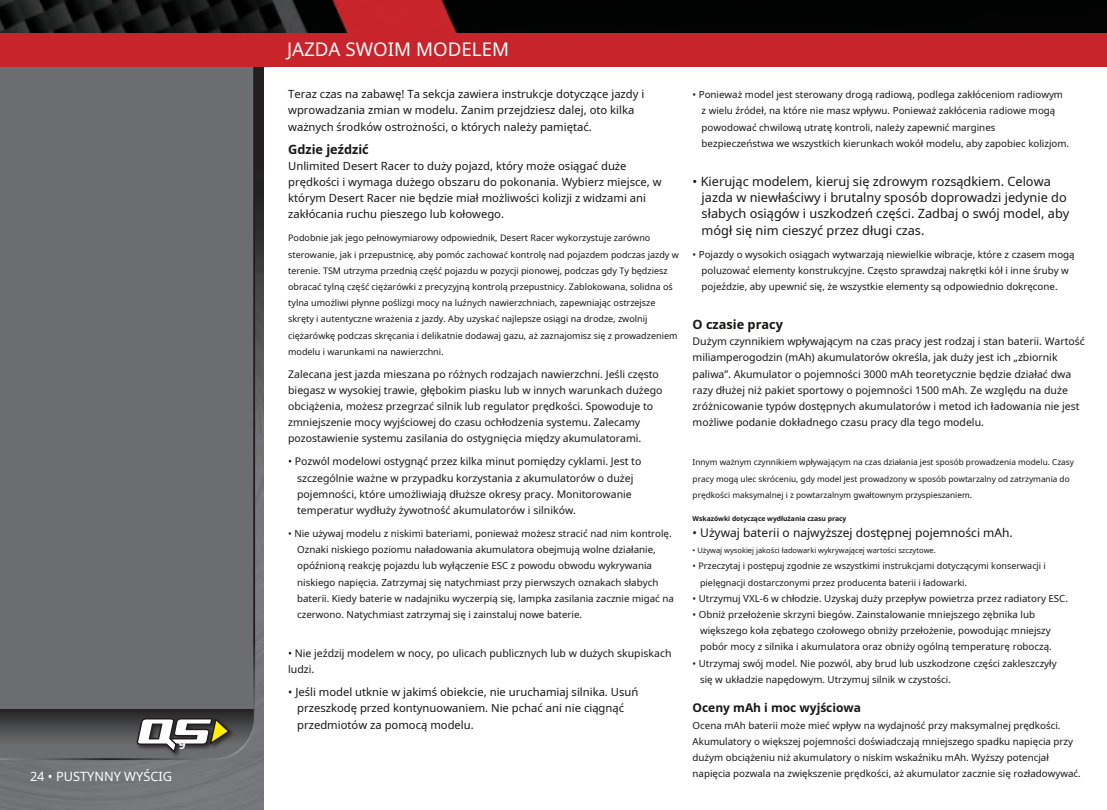
<style>
.page{position:relative;width:1107px;height:810px;background:#fff}
.page>*{position:absolute;margin:0;border:0;box-sizing:border-box;transform-origin:0 0}
.t1{font:18.75px "Noto Sans";color:#fff}
.t2{font:12.75px/16.2px "Noto Sans";color:#171615}
.t3{font:700 12.75px "Noto Sans";color:#171615}
.t4{font:12.75px "Noto Sans";color:#fff}
.t5{font:12px "Noto Sans";color:#171615}
.t6{font:700 12px "Noto Sans";color:#171615}
.t7{font:700 12px "Noto Sans";color:#fff}
.t8{font:11.25px/16.2px "Noto Sans";color:#171615}
.t9{font:10.5px/16.2px "Noto Sans";color:#171615}
.t10{font:9.75px/16.2px "Noto Sans";color:#171615}
.t11{font:9px/16.2px "Noto Sans";color:#171615}
.t12{font:8.25px/16.2px "Noto Sans";color:#171615}
.t13{font:7.5px "Noto Sans";color:#171615}
.t14{font:700 6.75px "Noto Sans";color:#171615}
</style>
<div class="page">
<img style="left:0;top:68px;width:263px;height:742px">
<div style="left:0;top:67px;width:256px;height:694px;background:#6c6d70"></div>
<img style="left:1106px;top:0;width:1px;height:33px">
<img style="left:0;top:0;width:1106px;height:33px">
<div style="left:0;top:33px;width:1107px;height:34px;background:#c8242b"></div>
<div style="left:135px;top:717px;width:100px;height:41px;background:#6c6d70"></div>
<svg style="left:0;top:709px;width:254px;height:47px;background:#5f5e5d"></svg>
<p class="t7" style="left:179px;top:736px;width:8px">9</p>
<h2 class="t4" style="left:30px;top:767px;width:143px">24 • PUSTYNNY WYŚCIG</h2>
<h1 class="t1" style="left:287px;top:36px;width:223px">JAZDA SWOIM MODELEM</h1>
<p class="t8" style="left:288px;top:86px;width:358px">Teraz czas na zabawę! Ta sekcja zawiera instrukcje dotyczące jazdy i wprowadzania zmian w modelu. Zanim przejdziesz dalej, oto kilka ważnych środków ostrożności, o których należy pamiętać.</p>
<p class="t10" style="left:702px;top:86px;width:369px;text-indent:-9px">• Ponieważ model jest sterowany drogą radiową, podlega zakłóceniom radiowym z wielu źródeł, na które nie masz wpływu. Ponieważ zakłócenia radiowe mogą powodować chwilową utratę kontroli, należy zapewnić margines bezpieczeństwa we wszystkich kierunkach wokół modelu, aby zapobiec kolizjom.</p>
<h2 class="t3" style="left:288px;top:140px;width:82px">Gdzie jeździć</h2>
<p class="t8" style="left:288px;top:157px;width:375px">Unlimited Desert Racer to duży pojazd, który może osiągać duże prędkości i wymaga dużego obszaru do pokonania. Wybierz miejsce, w którym Desert Racer nie będzie miał możliwości kolizji z widzami ani zakłócania ruchu pieszego lub kołowego.</p>
<h2 class="t2" style="left:702px;top:173px;width:369px;text-indent:-9px">• Kierując modelem, kieruj się zdrowym rozsądkiem. Celowa jazda w niewłaściwy i brutalny sposób doprowadzi jedynie do słabych osiągów i uszkodzeń części. Zadbaj o swój model, aby mógł się nim cieszyć przez długi czas.</h2>
<p class="t11" style="left:288px;top:230px;width:392px">Podobnie jak jego pełnowymiarowy odpowiednik, Desert Racer wykorzystuje zarówno sterowanie, jak i przepustnicę, aby pomóc zachować kontrolę nad pojazdem podczas jazdy w terenie. TSM utrzyma przednią część pojazdu w pozycji pionowej, podczas gdy Ty będziesz obracać tylną część ciężarówki z precyzyjną kontrolą przepustnicy. Zablokowana, solidna oś tylna umożliwi płynne poślizgi mocy na luźnych nawierzchniach, zapewniając ostrzejsze skręty i autentyczne wrażenia z jazdy. Aby uzyskać najlepsze osiągi na drodze, zwolnij ciężarówkę podczas skręcania i delikatnie dodawaj gazu, aż zaznajomisz się z prowadzeniem modelu i warunkami na nawierzchni.</p>
<p class="t10" style="left:702px;top:246px;width:375px;text-indent:-9px">• Pojazdy o wysokich osiągach wytwarzają niewielkie wibracje, które z czasem mogą poluzować elementy konstrukcyjne. Często sprawdzaj nakrętki kół i inne śruby w pojeździe, aby upewnić się, że wszystkie elementy są odpowiednio dokręcone.</p>
<h2 class="t3" style="left:693px;top:315px;width:92px">O czasie pracy</h2>
<p class="t9" style="left:693px;top:333px;width:394px">Dużym czynnikiem wpływającym na czas pracy jest rodzaj i stan baterii. Wartość miliamperogodzin (mAh) akumulatorów określa, jak duży jest ich „zbiornik paliwa”. Akumulator o pojemności 3000 mAh teoretycznie będzie działać dwa razy dłużej niż pakiet sportowy o pojemności 1500 mAh. Ze względu na duże zróżnicowanie typów dostępnych akumulatorów i metod ich ładowania nie jest możliwe podanie dokładnego czasu pracy dla tego modelu.</p>
<p class="t9" style="left:288px;top:365px;width:376px">Zalecana jest jazda mieszana po różnych rodzajach nawierzchni. Jeśli często biegasz w wysokiej trawie, głębokim piasku lub w innych warunkach dużego obciążenia, możesz przegrzać silnik lub regulator prędkości. Spowoduje to zmniejszenie mocy wyjściowej do czasu ochłodzenia systemu. Zalecamy pozostawienie systemu zasilania do ostygnięcia między akumulatorami.</p>
<p class="t9" style="left:297px;top:453px;width:346px;text-indent:-9px">• Pozwól modelowi ostygnąć przez kilka minut pomiędzy cyklami. Jest to szczególnie ważne w przypadku korzystania z akumulatorów o dużej pojemności, które umożliwiają dłuższe okresy pracy. Monitorowanie temperatur wydłuży żywotność akumulatorów i silników.</p>
<p class="t12" style="left:693px;top:454px;width:383px">Innym ważnym czynnikiem wpływającym na czas działania jest sposób prowadzenia modelu. Czasy pracy mogą ulec skróceniu, gdy model jest prowadzony w sposób powtarzalny od zatrzymania do prędkości maksymalnej i z powtarzalnym gwałtownym przyspieszaniem.</p>
<p class="t14" style="left:693px;top:514px;width:155px">Wskazówki dotyczące wydłużania czasu pracy</p>
<p class="t5" style="left:693px;top:524px;width:322px">• Używaj baterii o najwyższej dostępnej pojemności mAh.</p>
<p class="t13" style="left:693px;top:545px;width:245px">• Używaj wysokiej jakości ładowarki wykrywającej wartości szczytowe.</p>
<p class="t11" style="left:700px;top:558px;width:347px;text-indent:-8px">• Przeczytaj i postępuj zgodnie ze wszystkimi instrukcjami dotyczącymi konserwacji i pielęgnacji dostarczonymi przez producenta baterii i ładowarki.</p>
<p class="t10" style="left:693px;top:590px;width:377px">• Utrzymuj VXL-6 w chłodzie. Uzyskaj duży przepływ powietrza przez radiatory ESC.</p>
<p class="t10" style="left:700px;top:606px;width:353px;text-indent:-8px">• Obniż przełożenie skrzyni biegów. Zainstalowanie mniejszego zębnika lub większego koła zębatego czołowego obniży przełożenie, powodując mniejszy pobór mocy z silnika i akumulatora oraz obniży ogólną temperaturę roboczą.</p>
<p class="t10" style="left:700px;top:655px;width:358px;text-indent:-8px">• Utrzymaj swój model. Nie pozwól, aby brud lub uszkodzone części zakleszczyły się w układzie napędowym. Utrzymuj silnik w czystości.</p>
<p class="t10" style="left:297px;top:525px;width:378px;text-indent:-9px">• Nie używaj modelu z niskimi bateriami, ponieważ możesz stracić nad nim kontrolę.<br>Oznaki niskiego poziomu naładowania akumulatora obejmują wolne działanie, opóźnioną reakcję pojazdu lub wyłączenie ESC z powodu obwodu wykrywania niskiego napięcia. Zatrzymaj się natychmiast przy pierwszych oznakach słabych baterii. Kiedy baterie w nadajniku wyczerpią się, lampka zasilania zacznie migać na czerwono. Natychmiast zatrzymaj się i zainstaluj nowe baterie.</p>
<p class="t9" style="left:288px;top:645px;width:385px">• Nie jeździj modelem w nocy, po ulicach publicznych lub w dużych skupiskach ludzi.</p>
<p class="t8" style="left:297px;top:684px;width:343px;text-indent:-9px">• Jeśli model utknie w jakimś obiekcie, nie uruchamiaj silnika. Usuń przeszkodę przed kontynuowaniem. Nie pchać ani nie ciągnąć przedmiotów za pomocą modelu.</p>
<p class="t6" style="left:693px;top:700px;width:170px">Oceny mAh i moc wyjściowa</p>
<p class="t10" style="left:693px;top:717px;width:390px">Ocena mAh baterii może mieć wpływ na wydajność przy maksymalnej prędkości.<br>Akumulatory o większej pojemności doświadczają mniejszego spadku napięcia przy dużym obciążeniu niż akumulatory o niskim wskaźniku mAh. Wyższy potencjał napięcia pozwala na zwiększenie prędkości, aż akumulator zacznie się rozładowywać.</p>
</div>
